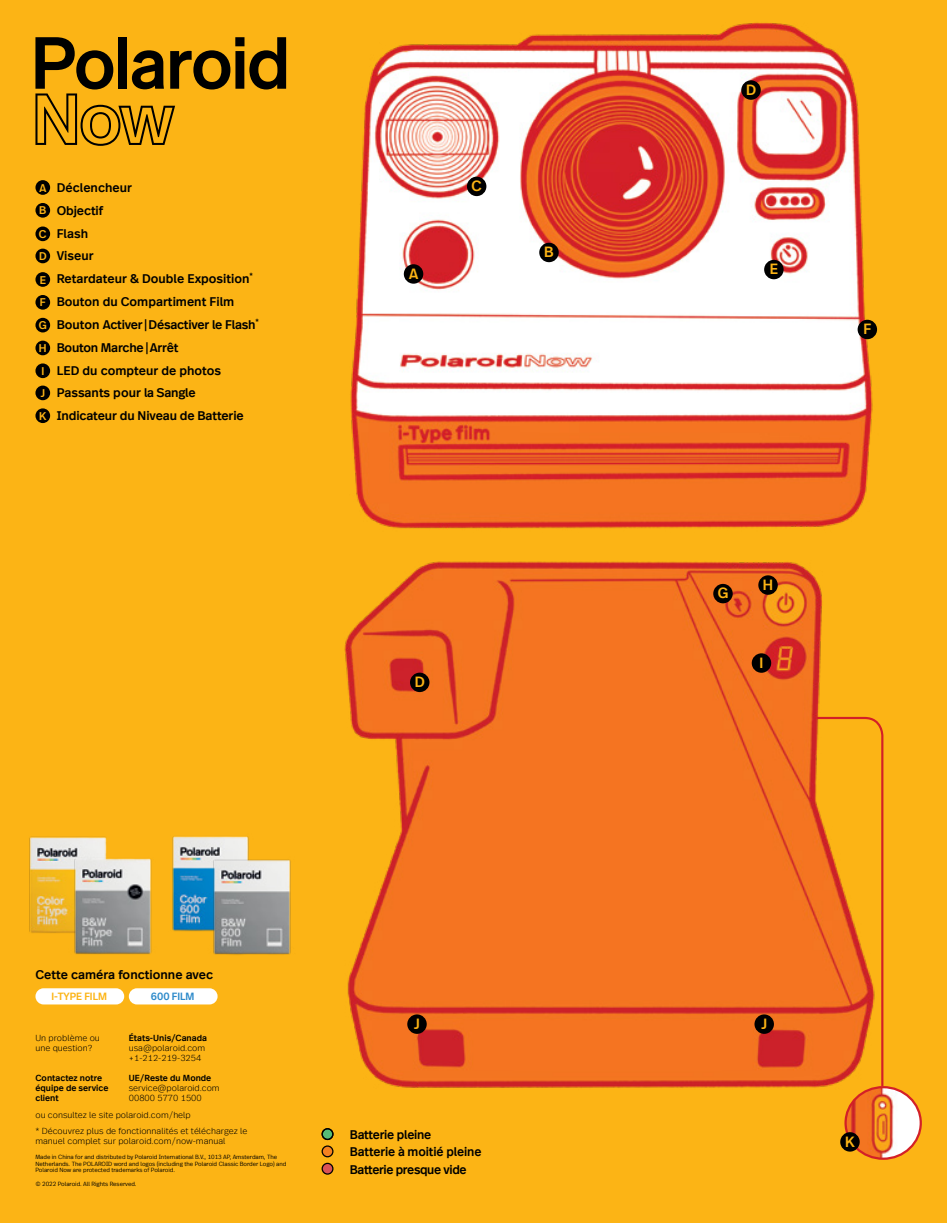
<style>
.page{position:relative;width:947px;height:1223px;background:#fff}
.page>*{position:absolute;margin:0;border:0;box-sizing:border-box;transform-origin:0 0}
.t1{font:500 14.75px "Real Head Offc";color:#fcb415}
.t2{font:500 12.5px/22.9px "Real Text Offc";letter-spacing:-.01em;color:#000}
.t3{font:500 10.38px "Real Head Offc";color:#fcb415}
.t4{font:500 10.38px "Real Head Offc";color:#2d8aca}
.t5{font:300 8.75px/10px "Real Text Offc";color:#000}
.t6{font:500 8.75px/10px "Real Text Offc";color:#000}
.t7{font:300 6px/6.9px "Real Text Offc";letter-spacing:-.01em;color:#000}
.s1{font-family:"Real Head Offc";font-size:11.12px;color:#fcb415}
</style>
<div class="page">
<div style="left:0;top:0;width:946px;height:1222px;background:#fcb415"></div>
<img style="left:344px;top:561px;width:547px;height:527px">
<img style="left:350px;top:22px;width:528px;height:507px">
<svg style="left:813px;top:715px;width:71px;height:373px"></svg>
<img style="left:845px;top:1087px;width:75px;height:71px">
<div style="left:844px;top:1086px;width:77px;height:73px;border:2px solid #d32027;border-radius:50%"></div>
<div style="left:410px;top:672px;width:19px;height:20px;background:#000;border-radius:50%"></div>
<div style="left:407px;top:1014px;width:19px;height:19px;background:#000;border-radius:50%"></div>
<div style="left:754px;top:1014px;width:19px;height:19px;background:#000;border-radius:50%"></div>
<div style="left:713px;top:584px;width:19px;height:19px;background:#000;border-radius:50%"></div>
<div style="left:751px;top:653px;width:19px;height:19px;background:#000;border-radius:50%"></div>
<div style="left:758px;top:575px;width:19px;height:20px;background:#000;border-radius:50%"></div>
<div style="left:403px;top:264px;width:20px;height:20px;background:#000;border-radius:50%"></div>
<div style="left:539px;top:243px;width:19px;height:19px;background:#000;border-radius:50%"></div>
<div style="left:466px;top:177px;width:20px;height:19px;background:#000;border-radius:50%"></div>
<div style="left:741px;top:80px;width:19px;height:20px;background:#000;border-radius:50%"></div>
<div style="left:763px;top:260px;width:20px;height:19px;background:#000;border-radius:50%"></div>
<div style="left:857px;top:320px;width:19px;height:19px;background:#000;border-radius:50%"></div>
<div style="left:839px;top:1132px;width:20px;height:19px;background:#000;border-radius:50%"></div>
<svg style="left:35px;top:37px;width:251px;height:109px"></svg>
<img style="left:172px;top:836px;width:77px;height:95px">
<img style="left:29px;top:836px;width:78px;height:97px">
<img style="left:208px;top:856px;width:83px;height:99px">
<img style="left:69px;top:856px;width:83px;height:98px">
<svg style="left:35px;top:180px;width:15px;height:15px"></svg>
<div style="left:38px;top:182px;width:10px;height:9px;background:#000"></div>
<svg style="left:35px;top:203px;width:15px;height:15px"></svg>
<div style="left:38px;top:205px;width:10px;height:9px;background:#000"></div>
<svg style="left:35px;top:226px;width:15px;height:15px"></svg>
<div style="left:38px;top:229px;width:10px;height:9px;background:#000"></div>
<div style="left:35px;top:249px;width:15px;height:14px;background:#000;border-radius:50%"></div>
<svg style="left:35px;top:272px;width:15px;height:15px"></svg>
<div style="left:38px;top:274px;width:10px;height:9px;background:#000"></div>
<svg style="left:35px;top:295px;width:15px;height:15px"></svg>
<div style="left:38px;top:297px;width:10px;height:9px;background:#000"></div>
<div style="left:35px;top:318px;width:15px;height:14px;background:#000;border-radius:50%"></div>
<svg style="left:35px;top:340px;width:15px;height:15px"></svg>
<div style="left:38px;top:343px;width:10px;height:9px;background:#000"></div>
<svg style="left:35px;top:363px;width:15px;height:15px"></svg>
<div style="left:38px;top:366px;width:10px;height:9px;background:#000"></div>
<svg style="left:35px;top:385px;width:15px;height:15px"></svg>
<div style="left:38px;top:388px;width:10px;height:9px;background:#000"></div>
<svg style="left:35px;top:408px;width:15px;height:15px"></svg>
<div style="left:38px;top:411px;width:10px;height:9px;background:#000"></div>
<div style="left:35px;top:988px;width:89px;height:16px;background:#fff;border-radius:8px"></div>
<div style="left:129px;top:988px;width:88px;height:16px;background:#fff;border-radius:8px"></div>
<div style="left:322px;top:1128px;width:11px;height:11px;background:#56bc76;border-radius:50%"></div>
<div style="left:321px;top:1128px;width:12px;height:12px;border:1px solid #000;border-radius:50%"></div>
<svg style="left:322px;top:1146px;width:11px;height:10px"></svg>
<div style="left:321px;top:1145px;width:12px;height:12px;border:1px solid #000;border-radius:50%"></div>
<svg style="left:322px;top:1163px;width:11px;height:11px"></svg>
<div style="left:321px;top:1162px;width:12px;height:12px;border:1px solid #000;border-radius:50%"></div>
<p class="t2" style="left:39px;top:176px;width:221px"><span class="s1">A</span> Déclencheur<br><span class="s1">B</span> Objectif<br><span class="s1">C</span> Flash<br><span class="s1">D</span> Viseur<br><span class="s1">E</span> Retardateur &amp; Double Exposition<sup>*<br></sup><span class="s1">F</span> Bouton du Compartiment Film<br><span class="s1">G</span> Bouton Activer|Désactiver le Flash<sup>*<br></sup><span class="s1">H</span> Bouton Marche|Arrêt<br><span class="s1">I</span> LED du compteur de photos<br><span class="s1">J</span> Passants pour la Sangle<br><span class="s1">K</span> Indicateur du Niveau de Batterie</p>
<p class="t1" style="left:409px;top:264px;width:11px">A</p>
<p class="t1" style="left:471px;top:177px;width:12px">C</p>
<p class="t1" style="left:544px;top:243px;width:11px">B</p>
<p class="t1" style="left:414px;top:672px;width:12px">D</p>
<p class="t1" style="left:745px;top:80px;width:12px">D</p>
<p class="t1" style="left:769px;top:260px;width:10px">E</p>
<p class="t1" style="left:863px;top:320px;width:9px">F</p>
<p class="t1" style="left:717px;top:584px;width:12px">G</p>
<p class="t1" style="left:762px;top:575px;width:12px">H</p>
<p class="t1" style="left:759px;top:653px;width:5px">I</p>
<p class="t2" style="left:35px;top:963px;width:179px">Cette caméra fonctionne avec</p>
<p class="t3" style="left:52px;top:990px;width:57px">I-TYPE FILM</p>
<p class="t4" style="left:151px;top:990px;width:45px">600 FILM</p>
<p class="t6" style="left:129px;top:1032px;width:80px">États-Unis/Canada</p>
<p class="t5" style="left:129px;top:1042px;width:78px">usa@polaroid.com +1-212-219-3254</p>
<p class="t6" style="left:129px;top:1072px;width:84px">UE/Reste du Monde</p>
<p class="t5" style="left:129px;top:1082px;width:92px">service@polaroid.com<br>00800 5770 1500</p>
<p class="t5" style="left:35px;top:1032px;width:66px">Un problème ou une question?</p>
<p class="t6" style="left:35px;top:1072px;width:75px">Contactez notre équipe de service client</p>
<p class="t5" style="left:35px;top:1109px;width:157px">ou consultez le site polaroid.com/help</p>
<p class="t5" style="left:35px;top:1126px;width:213px">* Découvrez plus de fonctionnalités et téléchargez le manuel complet sur polaroid.com/now-manual</p>
<p class="t7" style="left:35px;top:1153px;width:252px">Made in China for and distributed by Polaroid International B.V., 1013 AP, Amsterdam, The<br>Netherlands. The POLAROID word and logos (including the Polaroid Classic Border Logo) and<br>Polaroid Now are protected trademarks of Polaroid.</p>
<p class="t7" style="left:35px;top:1180px;width:102px">© 2022 Polaroid. All Rights Reserved.</p>
<p class="t1" style="left:414px;top:1014px;width:7px">J</p>
<p class="t1" style="left:761px;top:1014px;width:7px">J</p>
<p class="t2" style="left:350px;top:1126px;width:133px;line-height:17.2px">Batterie pleine<br>Batterie à moitié pleine<br>Batterie presque vide</p>
<p class="t1" style="left:844px;top:1132px;width:11px">K</p>
</div>
